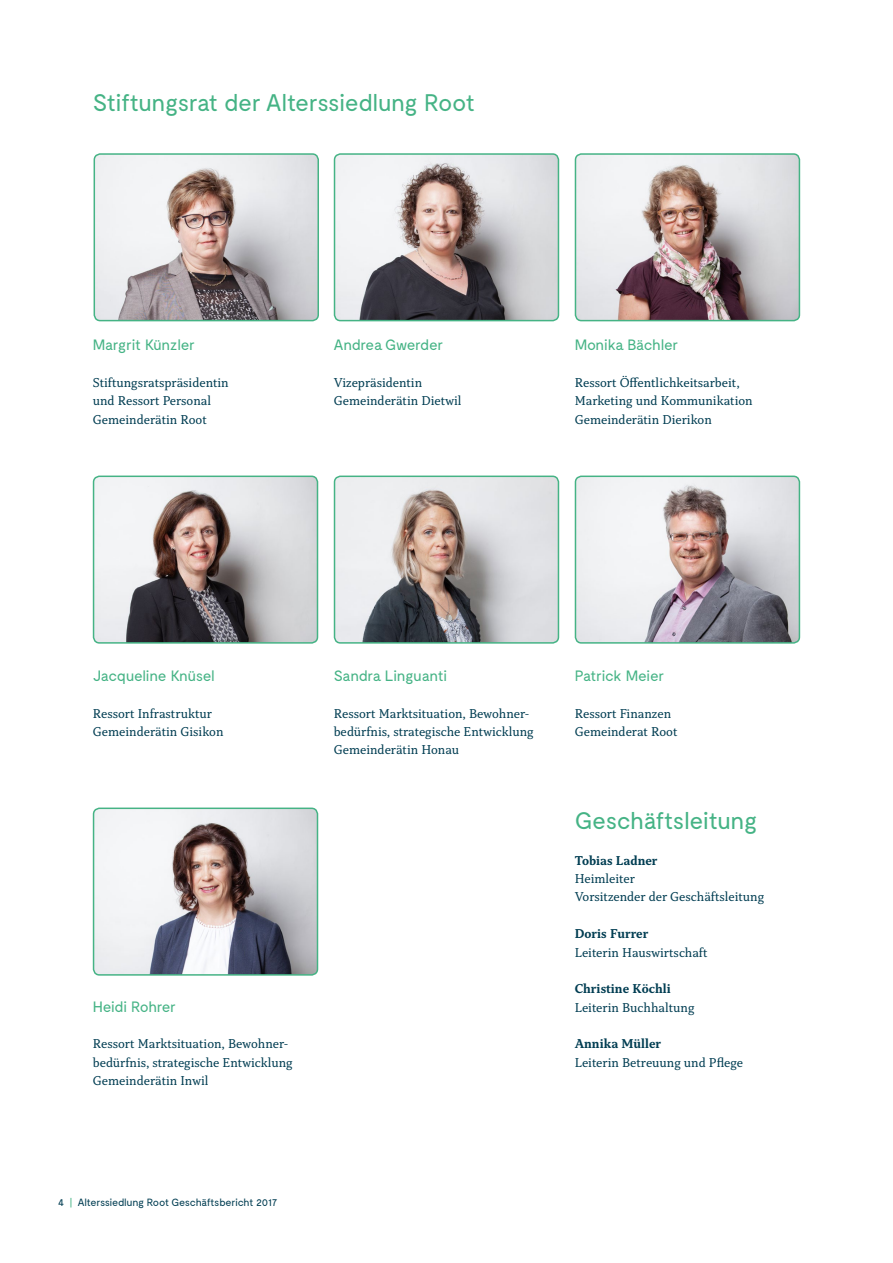
<style>
.page{position:relative;width:893px;height:1263px;background:#fff}
.page>*{position:absolute;margin:0;border:0;box-sizing:border-box;transform-origin:0 0}
.t1{font:24px "Moderat";letter-spacing:-.03em;color:#45b385}
.t2{font:15px "Moderat";letter-spacing:-.025em;color:#45b385}
.t3{font:13.5px/18.3px "Capitolina";color:#003d52}
.t4{font:700 13.5px "Capitolina";color:#003d52}
.t5{font:10.5px "Moderat";letter-spacing:-.025em;color:#003d52}
.s1{color:#45b385}
</style>
<div class="page">
<img style="left:96px;top:810px;width:219px;height:163px">
<div style="left:93px;top:807px;width:225px;height:169px;border:2px solid #45b385;border-radius:6px"></div>
<img style="left:575px;top:156px;width:224px;height:165px">
<div style="left:575px;top:153px;width:225px;height:168px;border:2px solid #45b385;border-radius:6px"></div>
<img style="left:334px;top:156px;width:224px;height:165px">
<div style="left:334px;top:153px;width:225px;height:168px;border:2px solid #45b385;border-radius:6px"></div>
<img style="left:94px;top:154px;width:224px;height:167px">
<div style="left:94px;top:153px;width:225px;height:168px;border:2px solid #45b385;border-radius:6px"></div>
<img style="left:575px;top:476px;width:224px;height:165px">
<div style="left:575px;top:476px;width:225px;height:168px;border:2px solid #45b385;border-radius:6px"></div>
<img style="left:334px;top:476px;width:224px;height:165px">
<div style="left:334px;top:476px;width:225px;height:168px;border:2px solid #45b385;border-radius:6px"></div>
<img style="left:94px;top:476px;width:223px;height:165px">
<div style="left:93px;top:476px;width:225px;height:168px;border:2px solid #45b385;border-radius:6px"></div>
<h1 class="t1" style="left:93px;top:89px;width:384px">Stiftungsrat der Alterssiedlung Root</h1>
<p class="t2" style="left:93px;top:336px;width:104px">Margrit Künzler</p>
<p class="t3" style="left:93px;top:373px;width:137px">Stiftungsratspräsidentin und Ressort Personal<br>Gemeinderätin Root</p>
<p class="t2" style="left:334px;top:336px;width:111px">Andrea Gwerder</p>
<p class="t3" style="left:334px;top:373px;width:129px">Vizepräsidentin<br>Gemeinderätin Dietwil</p>
<p class="t2" style="left:575px;top:336px;width:105px">Monika Bächler</p>
<p class="t3" style="left:575px;top:373px;width:179px">Ressort Öffentlichkeitsarbeit,<br>Marketing und Kommunikation<br>Gemeinderätin Dierikon</p>
<p class="t2" style="left:93px;top:667px;width:124px">Jacqueline Knüsel</p>
<p class="t3" style="left:93px;top:704px;width:132px">Ressort Infrastruktur<br>Gemeinderätin Gisikon</p>
<p class="t2" style="left:93px;top:998px;width:85px">Heidi Rohrer</p>
<p class="t3" style="left:93px;top:1035px;width:201px">Ressort Marktsituation, Bewohner&shy;bedürfnis, strategische Entwicklung<br>Gemeinderätin Inwil</p>
<p class="t2" style="left:334px;top:667px;width:115px">Sandra Linguanti</p>
<p class="t3" style="left:334px;top:704px;width:201px">Ressort Marktsituation, Bewohner&shy;bedürfnis, strategische Entwicklung<br>Gemeinderätin Honau</p>
<p class="t2" style="left:575px;top:667px;width:91px">Patrick Meier</p>
<p class="t3" style="left:575px;top:704px;width:104px">Ressort Finanzen<br>Gemeinderat Root</p>
<h1 class="t1" style="left:575px;top:807px;width:184px">Geschäftsleitung</h1>
<p class="t4" style="left:575px;top:852px;width:84px">Tobias Ladner</p>
<p class="t3" style="left:575px;top:869px;width:191px">Heimleiter<br>Vorsitzender der Geschäftsleitung</p>
<p class="t4" style="left:575px;top:926px;width:75px">Doris Furrer</p>
<p class="t3" style="left:575px;top:943px;width:134px">Leiterin Hauswirtschaft</p>
<p class="t4" style="left:575px;top:981px;width:97px">Christine Köchli</p>
<p class="t3" style="left:575px;top:998px;width:121px">Leiterin Buchhaltung</p>
<p class="t4" style="left:575px;top:1036px;width:88px">Annika Müller</p>
<p class="t3" style="left:575px;top:1053px;width:170px">Leiterin Betreuung und Pflege</p>
<p class="t5" style="left:58px;top:1197px;width:221px">4 <span class="s1">|</span> Alterssiedlung Root Geschäftsbericht 2017</p>
</div>
